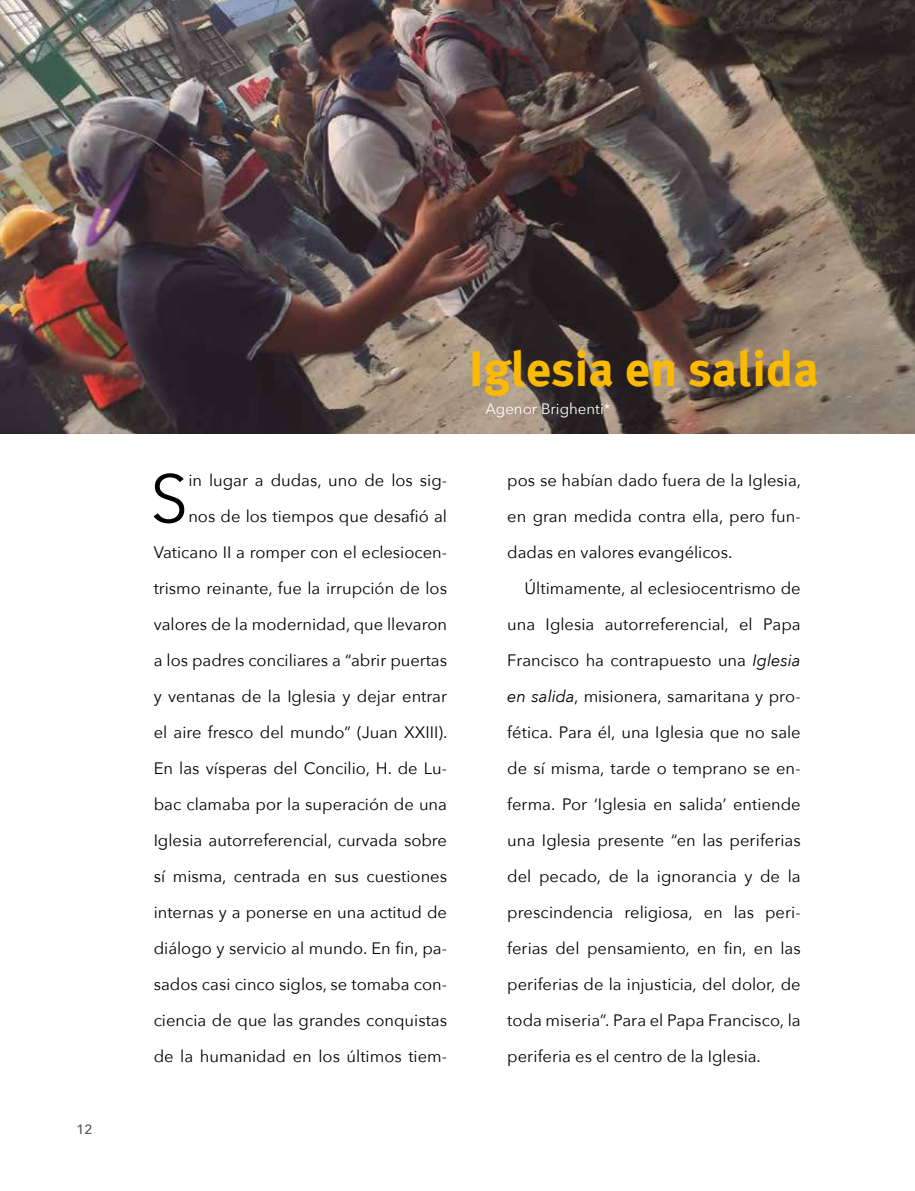
<style>
.page{position:relative;width:915px;height:1191px;background:#fff}
.page>*{position:absolute;margin:0;border:0;box-sizing:border-box;transform-origin:0 0}
.t1{font:67.35px "Avenir Next";color:#000}
.t2{font:700 49.5px "Meta Plus";color:#fbba00}
.t3{font:16.5px/36px "Avenir Next";color:#000;text-align:justify}
.t4{font:15px "Avenir Next";color:#fff}
.t5{font:500 13.5px "Avenir Next";color:#575756}
.s1{font-style:italic}
</style>
<div class="page">
<img style="left:0;top:0;width:914px;height:433px">
<p class="t5" style="left:76px;top:1118px;width:18px">12</p>
<h1 class="t1" style="left:150px;top:442px;width:39px">S</h1>
<p class="t3" style="left:154px;top:462px;width:295px;text-align:right">in lugar a dudas, uno de los sig-<br>nos de los tiempos que desafió al Vaticano II a romper con el eclesiocen&shy;trismo reinante, fue la irrupción de los valores de la modernidad, que llevaron a los padres conciliares a “abrir puertas y ventanas de la Iglesia y dejar entrar el aire fresco del mundo” (Juan XXIII).<br>En las vísperas del Concilio, H. de Lu&shy;bac clamaba por la superación de una Iglesia autorreferencial, curvada sobre sí misma, centrada en sus cuestiones internas y a ponerse en una actitud de diálogo y servicio al mundo. En fin, pa&shy;sados casi cinco siglos, se tomaba con&shy;ciencia de que las grandes conquistas de la humanidad en los últimos tiem-</p>
<h2 class="t2" style="left:468px;top:340px;width:352px">Iglesia en salida</h2>
<p class="t4" style="left:485px;top:396px;width:126px">Agenor Brighenti*</p>
<p class="t3" style="left:507px;top:462px;width:295px">pos se habían dado fuera de la Iglesia, en gran medida contra ella, pero fun&shy;dadas en valores evangélicos.</p>
<p class="t3" style="left:507px;top:570px;width:295px;text-indent:17px">Últimamente, al eclesiocentrismo de una Iglesia autorreferencial, el Papa Francisco ha contrapuesto una <span class="s1">Iglesia en salida</span>, misionera, samaritana y pro&shy;fética. Para él, una Iglesia que no sale de sí misma, tarde o temprano se en&shy;ferma. Por ‘Iglesia en salida’ entiende una Iglesia presente “en las periferias del pecado, de la ignorancia y de la prescindencia religiosa, en las peri&shy;ferias del pensamiento, en fin, en las periferias de la injusticia, del dolor, de toda miseria”. Para el Papa Francisco, la periferia es el centro de la Iglesia.</p>
</div>
